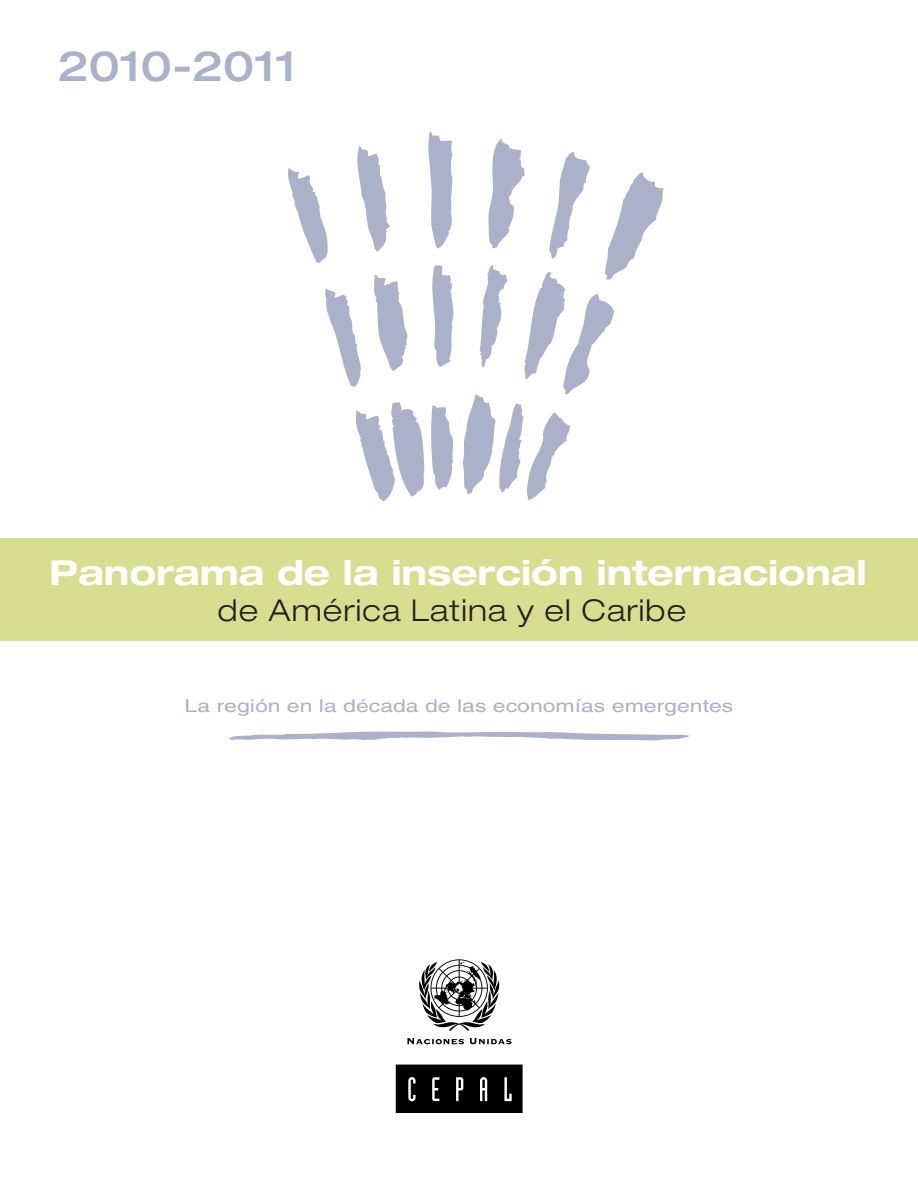
<style>
.page{position:relative;width:918px;height:1188px;background:#fff}
.page>*{position:absolute;margin:0;border:0;box-sizing:border-box;transform-origin:0 0}
.t1{font:500 expanded 42px "Helvetica Neue LT Std";color:#aab1c9}
.t2{font:700 expanded 34.5px "Helvetica Neue LT Std";color:#fff}
.t3{font:300 expanded 30px "Helvetica Neue LT Std";letter-spacing:.04em;color:#231f20}
.t4{font:17.7px "Helvetica";color:#aab1c9;scale:1.3 1}
</style>
<div class="page">
<svg style="left:407px;top:1038px;width:57px;height:6px"></svg>
<svg style="left:470px;top:1038px;width:42px;height:6px"></svg>
<div style="left:397px;top:1066px;width:124px;height:45px;background:#000"></div>
<div style="left:396px;top:1065px;width:127px;height:48px;border:3px solid #000"></div>
<svg style="left:408px;top:1077px;width:8px;height:24px"></svg>
<svg style="left:432px;top:1077px;width:7px;height:24px"></svg>
<svg style="left:456px;top:1077px;width:7px;height:24px"></svg>
<svg style="left:480px;top:1077px;width:7px;height:24px"></svg>
<svg style="left:504px;top:1077px;width:8px;height:24px"></svg>
<svg style="left:419px;top:959px;width:81px;height:72px"></svg>
<div style="left:0;top:538px;width:918px;height:102px;background:#d7de90"></div>
<svg style="left:428px;top:132px;width:25px;height:117px"></svg>
<svg style="left:288px;top:168px;width:40px;height:95px"></svg>
<svg style="left:357px;top:146px;width:33px;height:106px"></svg>
<svg style="left:432px;top:265px;width:22px;height:102px"></svg>
<svg style="left:374px;top:275px;width:34px;height:96px"></svg>
<svg style="left:325px;top:288px;width:36px;height:99px"></svg>
<svg style="left:462px;top:138px;width:202px;height:362px"></svg>
<svg style="left:356px;top:402px;width:97px;height:99px"></svg>
<svg style="left:228px;top:731px;width:461px;height:10px"></svg>
<h1 class="t1" style="left:58px;top:40px;width:240px">2010-2011</h1>
<h2 class="t2" style="left:50px;top:551px;width:819px">Panorama de la inserción internacional</h2>
<h3 class="t3" style="left:217px;top:592px;width:470px">de América Latina y el Caribe</h3>
<p class="t4" style="left:185px;top:695px;width:424px">La región en la década de las economías emergentes</p>
</div>
